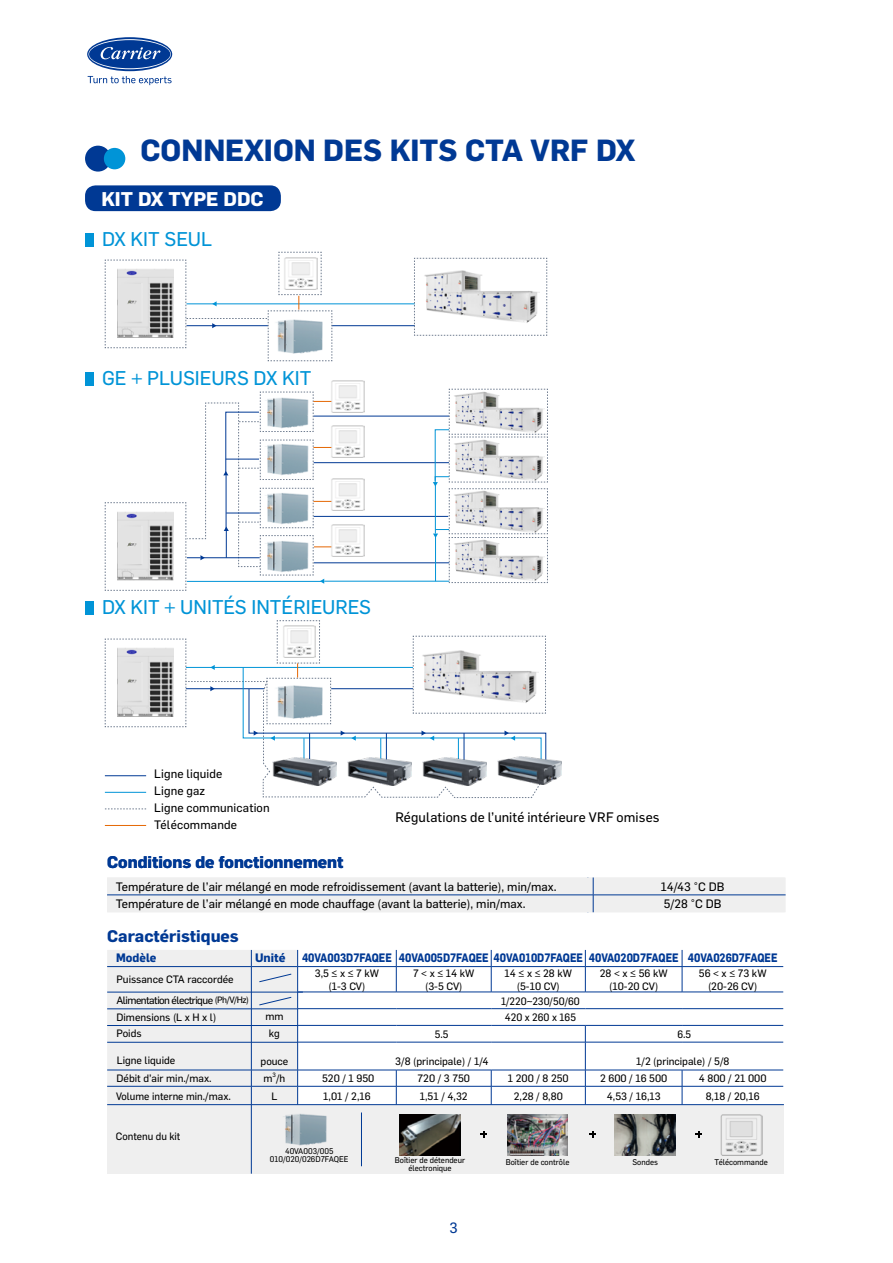
<style>
.page{position:relative;width:893px;height:1263px;background:#fff}
.page>*{position:absolute;margin:0;border:0;box-sizing:border-box;transform-origin:0 0}
.t1{font:700 30px "Flama";color:#003994}
.t2{font:19.5px "Flama Basic";color:#0094d7}
.t3{font:700 19.5px "Flama";color:#fff}
.t4{font:700 16.5px "Flama";color:#003994}
.t5{font:14.7px "Flama Basic";color:#003994}
.t6{font:13.5px "Flama Basic";letter-spacing:.01em;color:#000}
.t7{font:12px/17.2px "Flama Basic";color:#000}
.t8{font:700 12px "Flama";color:#003994;scale:.85 1}
.t9{font:700 12px "Flama";color:#003994}
.t10{font:10.5px/13.5px "Flama Basic";color:#000;text-align:center}
.t11{font:10.5px/21px "Flama Basic";letter-spacing:-.05em;color:#000}
.t12{font:8.1px/8.1px "Flama Basic";color:#000;text-align:center}
.t13{font:6.15px "Flama Basic";color:#000}
.s1{font-size:9px}
</style>
<div class="page">
<svg style="left:87px;top:37px;width:85px;height:34px"></svg>
<svg style="left:88px;top:39px;width:83px;height:30px"></svg>
<svg style="left:88px;top:76px;width:84px;height:9px"></svg>
<div style="left:85px;top:146px;width:26px;height:26px;background:#003994;border-radius:50%"></div>
<div style="left:104px;top:148px;width:21px;height:21px;background:#0094d7;border-radius:50%"></div>
<div style="left:85px;top:233px;width:9px;height:13px;background:#0094d7"></div>
<div style="left:85px;top:372px;width:9px;height:14px;background:#0094d7"></div>
<div style="left:85px;top:601px;width:9px;height:13px;background:#0094d7"></div>
<div style="left:85px;top:185px;width:196px;height:26px;background:#003994;border-radius:10px"></div>
<svg style="left:105px;top:808px;width:41px;height:1px"></svg>
<hr style="left:105px;top:825px;width:41px;height:1px;background:#e56704">
<hr style="left:186px;top:304px;width:229px;height:1px;background:#0094d7">
<hr style="left:332px;top:325px;width:83px;height:1px;background:#003994">
<svg style="left:414px;top:258px;width:133px;height:78px"></svg>
<svg style="left:105px;top:252px;width:228px;height:109px"></svg>
<img style="left:546px;top:756px;width:16px;height:29px">
<svg style="left:105px;top:620px;width:441px;height:178px"></svg>
<img style="left:331px;top:381px;width:33px;height:31px">
<img style="left:331px;top:426px;width:33px;height:32px">
<img style="left:331px;top:478px;width:33px;height:32px">
<img style="left:331px;top:524px;width:33px;height:32px">
<hr style="left:314px;top:516px;width:134px;height:1px;background:#003994">
<hr style="left:314px;top:562px;width:135px;height:1px;background:#003994">
<hr style="left:314px;top:462px;width:135px;height:1px;background:#003994">
<hr style="left:314px;top:416px;width:135px;height:1px;background:#003994">
<hr style="left:324px;top:581px;width:125px;height:1px;background:#0094d7">
<svg style="left:433px;top:389px;width:115px;height:194px"></svg>
<hr style="left:435px;top:536px;width:1px;height:45px;background:#0094d7">
<svg style="left:105px;top:391px;width:226px;height:200px"></svg>
<div style="left:107px;top:1105px;width:677px;height:69px;background:#efefef"></div>
<div style="left:107px;top:877px;width:679px;height:35px;background:#efefef"></div>
<hr style="left:298px;top:966px;width:98px;height:1px;background:#003994">
<hr style="left:396px;top:966px;width:95px;height:1px;background:#003994">
<svg style="left:396px;top:950px;width:1px;height:42px"></svg>
<hr style="left:491px;top:966px;width:94px;height:1px;background:#003994">
<svg style="left:491px;top:950px;width:1px;height:42px"></svg>
<hr style="left:585px;top:966px;width:97px;height:1px;background:#003994">
<svg style="left:585px;top:950px;width:1px;height:42px"></svg>
<hr style="left:682px;top:966px;width:101px;height:1px;background:#003994">
<svg style="left:682px;top:950px;width:1px;height:42px"></svg>
<hr style="left:297px;top:992px;width:99px;height:1px;background:#003994">
<hr style="left:396px;top:992px;width:95px;height:1px;background:#003994">
<hr style="left:491px;top:992px;width:94px;height:1px;background:#003994">
<hr style="left:585px;top:992px;width:97px;height:1px;background:#003994">
<hr style="left:682px;top:992px;width:101px;height:1px;background:#003994">
<hr style="left:297px;top:1008px;width:99px;height:1px;background:#003994">
<hr style="left:396px;top:1008px;width:95px;height:1px;background:#003994">
<hr style="left:491px;top:1008px;width:94px;height:1px;background:#003994">
<hr style="left:585px;top:1008px;width:97px;height:1px;background:#003994">
<hr style="left:682px;top:1008px;width:101px;height:1px;background:#003994">
<hr style="left:297px;top:1025px;width:99px;height:1px;background:#003994">
<hr style="left:396px;top:1025px;width:95px;height:1px;background:#003994">
<hr style="left:491px;top:1025px;width:94px;height:1px;background:#003994">
<hr style="left:585px;top:1025px;width:97px;height:1px;background:#003994">
<hr style="left:682px;top:1025px;width:101px;height:1px;background:#003994">
<hr style="left:297px;top:1042px;width:99px;height:1px;background:#003994">
<hr style="left:396px;top:1042px;width:95px;height:1px;background:#003994">
<hr style="left:491px;top:1042px;width:94px;height:1px;background:#003994">
<hr style="left:585px;top:1042px;width:97px;height:1px;background:#003994">
<hr style="left:682px;top:1042px;width:101px;height:1px;background:#003994">
<hr style="left:298px;top:1070px;width:98px;height:1px;background:#003994">
<hr style="left:396px;top:1070px;width:95px;height:1px;background:#003994">
<hr style="left:491px;top:1070px;width:94px;height:1px;background:#003994">
<hr style="left:585px;top:1070px;width:97px;height:1px;background:#003994">
<hr style="left:682px;top:1070px;width:101px;height:1px;background:#003994">
<hr style="left:298px;top:1086px;width:98px;height:1px;background:#003994">
<hr style="left:396px;top:1086px;width:95px;height:1px;background:#003994">
<svg style="left:396px;top:1070px;width:1px;height:34px"></svg>
<hr style="left:491px;top:1086px;width:94px;height:1px;background:#003994">
<svg style="left:491px;top:1070px;width:1px;height:34px"></svg>
<hr style="left:585px;top:1086px;width:97px;height:1px;background:#003994">
<svg style="left:585px;top:1025px;width:1px;height:79px"></svg>
<hr style="left:682px;top:1086px;width:101px;height:1px;background:#003994">
<svg style="left:682px;top:1070px;width:1px;height:34px"></svg>
<hr style="left:251px;top:1104px;width:1px;height:70px;background:#003994">
<img style="left:283px;top:1113px;width:44px;height:33px">
<hr style="left:361px;top:1112px;width:1px;height:54px;background:#003994">
<img style="left:400px;top:1115px;width:60px;height:40px">
<img style="left:507px;top:1115px;width:61px;height:40px">
<img style="left:615px;top:1115px;width:61px;height:41px">
<img style="left:720px;top:1114px;width:43px;height:42px">
<svg style="left:481px;top:1131px;width:6px;height:6px"></svg>
<svg style="left:589px;top:1131px;width:7px;height:6px"></svg>
<svg style="left:696px;top:1131px;width:6px;height:6px"></svg>
<hr style="left:107px;top:1104px;width:677px;height:1px;background:#003994">
<svg style="left:107px;top:950px;width:191px;height:154px"></svg>
<h1 class="t1" style="left:140px;top:132px;width:496px">CONNEXION DES KITS CTA VRF DX</h1>
<h2 class="t3" style="left:101px;top:187px;width:164px">KIT DX TYPE DDC</h2>
<h2 class="t2" style="left:102px;top:226px;width:112px">DX KIT SEUL</h2>
<h2 class="t2" style="left:102px;top:365px;width:211px">GE + PLUSIEURS DX KIT</h2>
<h2 class="t2" style="left:102px;top:594px;width:270px">DX KIT + UNITÉS INTÉRIEURES</h2>
<p class="t7" style="left:154px;top:764px;width:117px">Ligne liquide<br>Ligne gaz<br>Ligne communication<br>Télécommande</p>
<h3 class="t4" style="left:107px;top:852px;width:238px">Conditions de fonctionnement</h3>
<p class="t6" style="left:395px;top:807px;width:266px">Régulations de l’unité intérieure VRF omises</p>
<p class="t7" style="left:116px;top:877px;width:442px">Température de l’air mélangé en mode refroidissement (avant la batterie), min/max.</p>
<p class="t7" style="left:661px;top:877px;width:65px">14/43 °C DB</p>
<p class="t7" style="left:116px;top:895px;width:411px">Température de l’air mélangé en mode chauffage (avant la batterie), min/max.</p>
<p class="t7" style="left:664px;top:895px;width:59px">5/28 °C DB</p>
<p class="t7" style="left:657px;top:877px;width:65px">14/43 °C DB<br>5/28 °C DB</p>
<h3 class="t4" style="left:107px;top:926px;width:133px">Caractéristiques</h3>
<p class="t9" style="left:116px;top:950px;width:42px">Modèle</p>
<p class="t9" style="left:255px;top:950px;width:32px">Unité</p>
<p class="t8" style="left:302px;top:950px;width:561px">40VA003D7FAQEE 40VA005D7FAQEE 40VA010D7FAQEE 40VA020D7FAQEE 40VA026D7FAQEE</p>
<p class="t10" style="left:315px;top:965px;width:66px">3,5 ≤ x ≤ 7 kW (1-3 CV)</p>
<p class="t10" style="left:413px;top:965px;width:63px">7 &lt; x ≤ 14 kW (3-5 CV)</p>
<p class="t10" style="left:505px;top:965px;width:69px">14 ≤ x ≤ 28 kW (5-10 CV)</p>
<p class="t10" style="left:600px;top:965px;width:69px">28 &lt; x ≤ 56 kW (10-20 CV)</p>
<p class="t10" style="left:699px;top:965px;width:69px">56 &lt; x ≤ 73 kW (20-26 CV)</p>
<p class="t10" style="left:501px;top:992px;width:80px;line-height:16.8px">1/220~230/50/60<br>420 x 260 x 165</p>
<p class="t10" style="left:435px;top:1027px;width:15px">5.5</p>
<p class="t10" style="left:677px;top:1027px;width:15px">6.5</p>
<p class="t10" style="left:117px;top:1071px;width:97px">Débit d’air min./max.</p>
<p class="t10" style="left:322px;top:1071px;width:54px">520 / 1 950</p>
<p class="t10" style="left:418px;top:1071px;width:54px">720 / 3 750</p>
<p class="t10" style="left:508px;top:1071px;width:62px">1 200 / 8 250</p>
<p class="t10" style="left:600px;top:1071px;width:69px">2 600 / 16 500</p>
<p class="t10" style="left:699px;top:1071px;width:69px">4 800 / 21 000</p>
<p class="t10" style="left:116px;top:1088px;width:116px">Volume interne min./max.</p>
<p class="t10" style="left:323px;top:1088px;width:49px">1,01 / 2,16</p>
<p class="t10" style="left:420px;top:1088px;width:49px">1,51 / 4,32</p>
<p class="t10" style="left:514px;top:1088px;width:50px">2,28 / 8,80</p>
<p class="t10" style="left:607px;top:1088px;width:55px">4,53 / 16,13</p>
<p class="t10" style="left:706px;top:1088px;width:55px">8,18 / 20,16</p>
<p class="t11" style="left:117px;top:968px;width:134px">Puissance CTA raccordée<br>Alimentation électrique <span class="s1">(Ph/V/Hz)</span></p>
<p class="t10" style="left:117px;top:1009px;width:101px;line-height:15.8px;text-align:left">Dimensions (L x H x l)<br>Poids</p>
<p class="t10" style="left:117px;top:1053px;width:60px">Ligne liquide</p>
<p class="t10" style="left:395px;top:1054px;width:95px">3/8 (principale) / 1/4</p>
<p class="t10" style="left:636px;top:1054px;width:95px">1/2 (principale) / 5/8</p>
<p class="t10" style="left:265px;top:1008px;width:20px;line-height:16.5px">mm kg</p>
<p class="t10" style="left:261px;top:1053px;width:29px;line-height:16.5px;text-align:left">pouce m /h</p>
<p class="t13" style="left:273px;top:1070px;width:5px">3</p>
<p class="t10" style="left:271px;top:1089px;width:7px">L</p>
<p class="t10" style="left:116px;top:1129px;width:66px">Contenu du kit</p>
<p class="t12" style="left:270px;top:1147px;width:80px">40VA003/005<br>010/020/026D7FAQEE</p>
<p class="t12" style="left:395px;top:1156px;width:72px">Boîtier de détendeur</p>
<p class="t12" style="left:506px;top:1158px;width:65px">Boîtier de contrôle</p>
<p class="t12" style="left:632px;top:1158px;width:27px">Sondes</p>
<p class="t12" style="left:715px;top:1158px;width:55px">Télécommande</p>
<p class="t12" style="left:408px;top:1164px;width:45px">électronique</p>
<h3 class="t5" style="left:449px;top:1218px;width:10px">3</h3>
</div>
